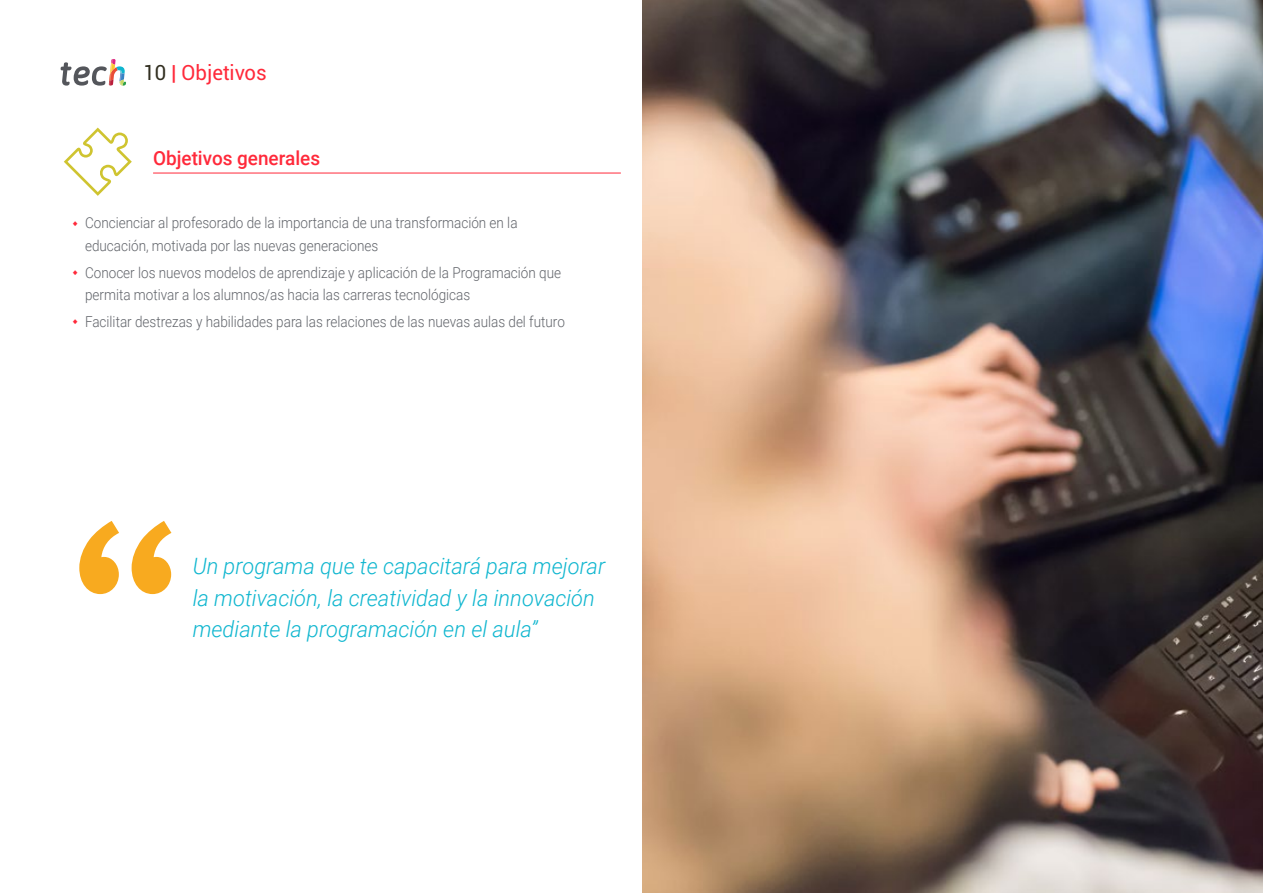
<style>
.page{position:relative;width:1263px;height:893px;background:#fff}
.page>*{position:absolute;margin:0;border:0;box-sizing:border-box;transform-origin:0 0}
.t1{font:italic 300 22.5px/31.5px "Roboto";color:#0fb6cf}
.t2{font:21px "Roboto";color:#ff293a}
.t3{font:500 19.5px "Roboto";color:#ff293a}
.t4{font:300 15px/22.5px "Roboto";color:#61646a;scale:.9 1}
.s1{color:#312e20}
</style>
<div class="page">
<hr style="left:153px;top:173px;width:468px;height:1px;background:#ff293a">
<svg style="left:64px;top:128px;width:68px;height:68px"></svg>
<img style="left:642px;top:0;width:621px;height:893px">
<svg style="left:61px;top:59px;width:65px;height:27px"></svg>
<svg style="left:79px;top:521px;width:92px;height:73px"></svg>
<h2 class="t2" style="left:144px;top:57px;width:125px"><span class="s1">10</span> | Objetivos</h2>
<h3 class="t3" style="left:153px;top:144px;width:169px">Objetivos generales</h3>
<p class="t4" style="left:85px;top:211px;width:482px">Concienciar al profesorado de la importancia de una transformación en la educación, motivada por las nuevas generaciones</p>
<p class="t4" style="left:85px;top:260px;width:530px">Conocer los nuevos modelos de aprendizaje y aplicación de la Programación que permita motivar a los alumnos/as hacia las carreras tecnológicas</p>
<p class="t4" style="left:85px;top:310px;width:535px">Facilitar destrezas y habilidades para las relaciones de las nuevas aulas del futuro</p>
<h1 class="t1" style="left:193px;top:550px;width:414px">Un programa que te capacitará para mejorar la motivación, la creatividad y la innovación mediante la programación en el aula”</h1>
</div>
